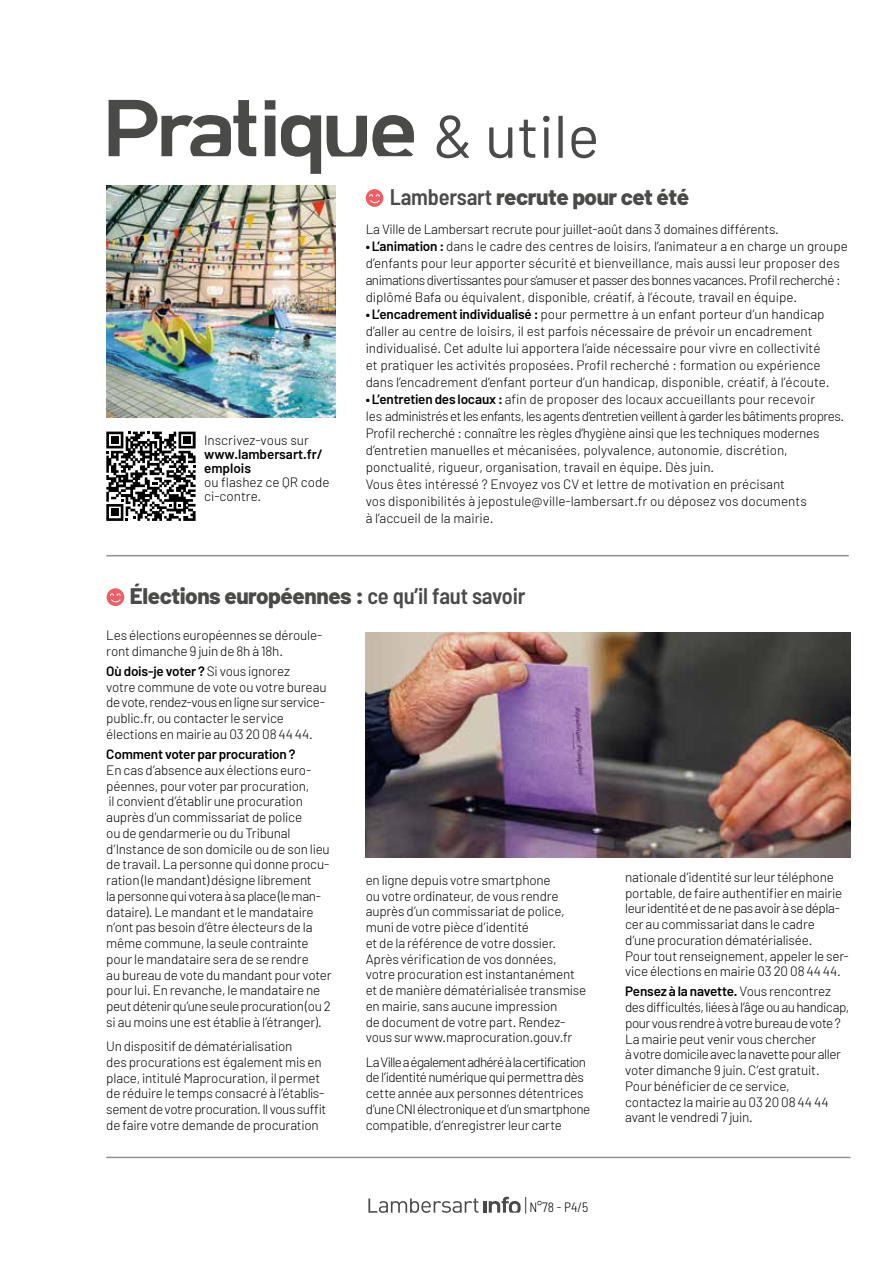
<style>
.page{position:relative;width:893px;height:1263px;background:#fff}
.page>*{position:absolute;margin:0;border:0;box-sizing:border-box;transform-origin:0 0}
.t1{font:700 87px "DINCUT";letter-spacing:-.055em;color:#4a4a49}
.t2{font:800 22.5px "Barlow";letter-spacing:-.02em;color:#4a4a49}
.t3{font:300 13.5px/15.8px "Barlow";letter-spacing:-.015em;color:#000}
.t4{font:300 13.5px/15.8px "Barlow";letter-spacing:-.035em;color:#000}
.t5{font:600 13.5px/14px "Barlow";letter-spacing:-.005em;color:#000}
.t6{font:300 semi-condensed 13.5px "Barlow";color:#000}
.s1{font-family:"Barlow";font-weight:400;font-size:60px}
.s2{font-weight:600;font-stretch:semi-condensed}
.s3{font-weight:600}
.s4{font-size:19.5px}
</style>
<div class="page">
<hr style="left:106px;top:555px;width:743px;height:1px;background:#929292">
<hr style="left:106px;top:1157px;width:744px;height:1px;background:#929292">
<img style="left:106px;top:186px;width:230px;height:232px">
<svg style="left:106px;top:432px;width:90px;height:89px"></svg>
<div style="left:183px;top:436px;width:8px;height:8px;background:#000"></div>
<div style="left:111px;top:509px;width:8px;height:7px;background:#000"></div>
<div style="left:111px;top:436px;width:8px;height:8px;background:#000"></div>
<img style="left:366px;top:632px;width:484px;height:226px">
<svg style="left:368px;top:1197px;width:153px;height:16px"></svg>
<div style="left:366px;top:189px;width:17px;height:18px;background:#ec5f65;border-radius:50%"></div>
<svg style="left:369px;top:194px;width:11px;height:9px"></svg>
<div style="left:107px;top:588px;width:17px;height:18px;background:#ec5f65;border-radius:50%"></div>
<svg style="left:110px;top:593px;width:11px;height:10px"></svg>
<h1 class="t1" style="left:102px;top:69px;width:499px">Pratique <span class="s1">&amp; utile</span></h1>
<h2 class="t2" style="left:390px;top:183px;width:301px"><span class="s2">Lambersart</span> recrute pour cet été</h2>
<p class="t3" style="left:366px;top:221px;width:415px">La Ville de Lambersart recrute pour juillet-août dans 3 domaines différents.</p>
<p class="t3" style="left:366px;top:238px;width:484px;line-height:17px"><span class="s3">• L’animation :</span> dans le cadre des centres de loisirs, l’animateur a en charge un groupe d’enfants pour leur apporter sécurité et bienveillance, mais aussi leur proposer des animations divertissantes pour s’amuser et passer des bonnes vacances. Profil recherché : diplômé Bafa ou équivalent, disponible, créatif, à l’écoute, travail en équipe.</p>
<p class="t3" style="left:366px;top:305px;width:465px;line-height:17px"><span class="s3">• L’encadrement individualisé :</span> pour permettre à un enfant porteur d’un handicap d’aller au centre de loisirs, il est parfois nécessaire de prévoir un encadrement individualisé. Cet adulte lui apportera l’aide nécessaire pour vivre en collectivité et pratiquer les activités proposées. Profil recherché : formation ou expérience dans l’encadrement d’enfant porteur d’un handicap, disponible, créatif, à l’écoute.</p>
<p class="t3" style="left:366px;top:390px;width:480px;line-height:17px"><span class="s3">• L’entretien des locaux :</span> afin de proposer des locaux accueillants pour recevoir<br>les administrés et les enfants, les agents d’entretien veillent à garder les bâtiments propres.<br>Profil recherché : connaître les règles d’hygiène ainsi que les techniques modernes d’entretien manuelles et mécanisées, polyvalence, autonomie, discrétion, ponctualité, rigueur, organisation, travail en équipe. Dès juin.<br>Vous êtes intéressé ? Envoyez vos CV et lettre de motivation en précisant<br>vos disponibilités à jepostule@ville-lambersart.fr ou déposez vos documents<br>à l’accueil de la mairie.</p>
<p class="t3" style="left:204px;top:432px;width:106px">Inscrivez-vous sur</p>
<p class="t5" style="left:204px;top:447px;width:120px">www.lambersart.fr/ emplois</p>
<p class="t3" style="left:204px;top:475px;width:127px;line-height:14px">ou flashez ce QR code ci-contre.</p>
<h2 class="t2" style="left:130px;top:582px;width:397px">Élections européennes : <span class="s2">ce qu’il faut savoir</span></h2>
<p class="t3" style="left:106px;top:627px;width:218px">Les élections européennes se déroule&shy;ront dimanche 9 juin de 8h à 18h.</p>
<p class="t3" style="left:106px;top:663px;width:222px"><span class="s3">Où dois-je voter ?</span> Si vous ignorez<br>votre commune de vote ou votre bureau de vote, rendez-vous en ligne sur service&shy;public.fr, ou contacter le service élections en mairie au 03 20 08 44 44.</p>
<p class="t5" style="left:106px;top:747px;width:191px">Comment voter par procuration ?</p>
<p class="t3" style="left:106px;top:762px;width:227px">En cas d’absence aux élections euro&shy;péennes, pour voter par procuration,<br>il convient d’établir une procuration auprès d’un commissariat de police<br>ou de gendarmerie ou du Tribunal d’Instance de son domicile ou de son lieu de travail. La personne qui donne procu&shy;ration (le mandant) désigne librement<br>la personne qui votera à sa place (le man&shy;dataire). Le mandant et le mandataire n’ont pas besoin d’être électeurs de la même commune, la seule contrainte pour le mandataire sera de se rendre<br>au bureau de vote du mandant pour voter pour lui. En revanche, le mandataire ne peut détenir qu’une seule procuration (ou 2 si au moins une est établie à l’étranger).</p>
<p class="t3" style="left:106px;top:1038px;width:222px">Un dispositif de dématérialisation<br>des procurations est également mis en place, intitulé Maprocuration, il permet de réduire le temps consacré à l’établis&shy;sement de votre procuration. Il vous suffit de faire votre demande de procuration</p>
<p class="t3" style="left:366px;top:872px;width:222px">en ligne depuis votre smartphone<br>ou votre ordinateur, de vous rendre auprès d’un commissariat de police, muni de votre pièce d’identité<br>et de la référence de votre dossier.<br>Après vérification de vos données, votre procuration est instantanément et de manière dématérialisée transmise en mairie, sans aucune impression<br>de document de votre part. Rendez&shy;vous sur www.maprocuration.gouv.fr</p>
<p class="t4" style="left:366px;top:1053px;width:226px">La Ville a également adhéré à la certification de l’identité numérique qui permettra dès cette année aux personnes détentrices d’une CNI électronique et d’un smartphone compatible, d’enregistrer leur carte</p>
<p class="t6" style="left:525px;top:1198px;width:65px"><span class="s4">|</span> N°78 - P4/5</p>
<p class="t3" style="left:625px;top:869px;width:225px">nationale d’identité sur leur téléphone portable, de faire authentifier en mairie leur identité et de ne pas avoir à se dépla&shy;cer au commissariat dans le cadre<br>d’une procuration dématérialisée.<br>Pour tout renseignement, appeler le ser&shy;vice élections en mairie 03 20 08 44 44.</p>
<p class="t3" style="left:625px;top:983px;width:226px"><span class="s3">Pensez à la navette.</span> Vous rencontrez des difficultés, liées à l’âge ou au handicap, pour vous rendre à votre bureau de vote ?<br>La mairie peut venir vous chercher<br>à votre domicile avec la navette pour aller voter dimanche 9 juin. C’est gratuit.<br>Pour bénéficier de ce service, contactez la mairie au 03 20 08 44 44 avant le vendredi 7 juin.</p>
</div>
